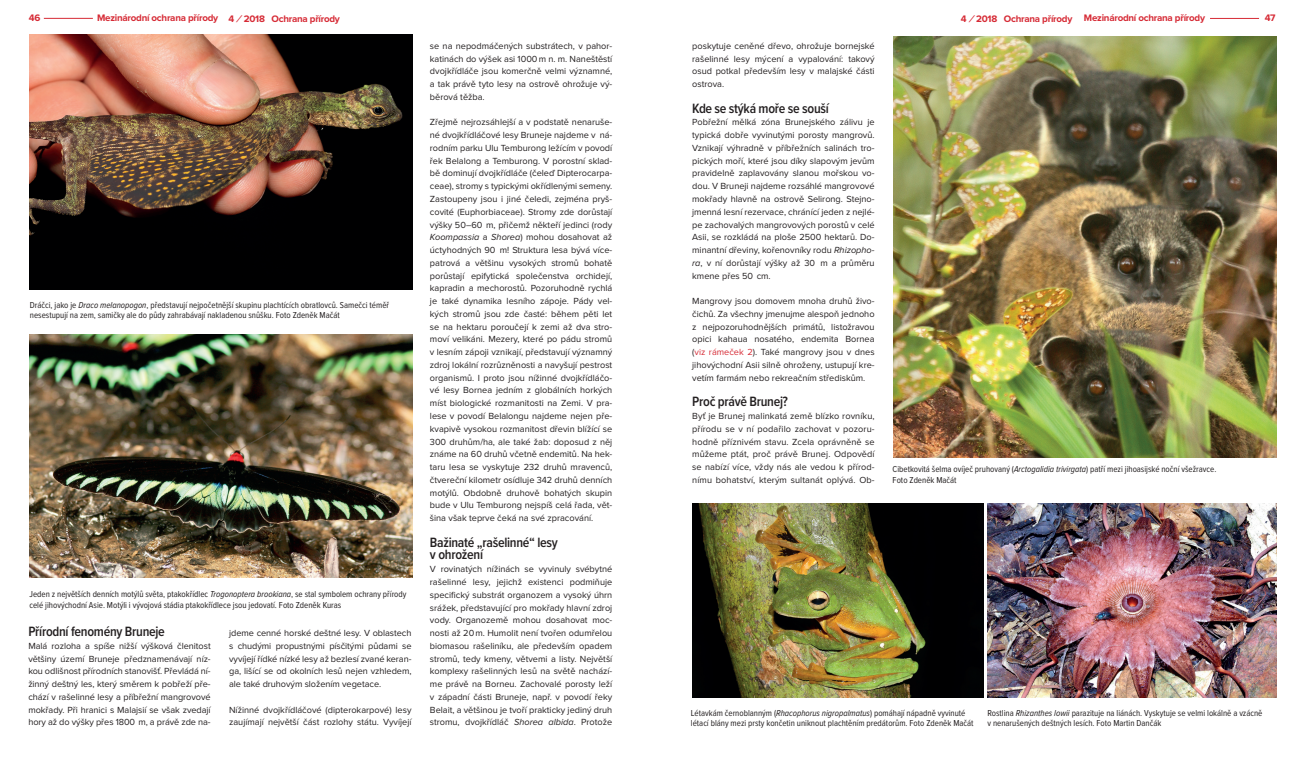
<style>
.page{position:relative;width:1304px;height:766px;background:#fff}
.page>*{position:absolute;margin:0;border:0;box-sizing:border-box;transform-origin:0 0}
.mezititulek{font:600 13.9px/12.8px "Proxima Nova Cond";letter-spacing:-.02em;color:#231f20}
.t1{font:700 9.8px "Proxima Nova";letter-spacing:-.025em;color:#d62a35}
.chlebovka{font:9.2px/12.8px "Proxima Nova";color:#231f20;text-align:justify}
.titulky_foto{font:9px/10.8px "Proxima Nova Cond";color:#231f20}
.s1{font-style:italic}
.s2{color:#d62a35}
</style>
<div class="page">
<img style="left:29px;top:334px;width:384px;height:243px">
<img style="left:29px;top:34px;width:384px;height:256px">
<img style="left:692px;top:503px;width:292px;height:194px">
<img style="left:987px;top:503px;width:289px;height:194px">
<img style="left:893px;top:36px;width:383px;height:421px">
<hr style="left:1210px;top:18px;width:49px;height:1px;background:#d62a35">
<hr style="left:44px;top:18px;width:49px;height:1px;background:#d62a35">
<p class="t1" style="left:29px;top:11px;width:13px">46</p>
<p class="t1" style="left:97px;top:11px;width:244px">Mezinárodní ochrana přírody 4 <span class="s1">/</span>2018 Ochrana přírody</p>
<p class="t1" style="left:961px;top:11px;width:246px">4 <span class="s1">/</span>2018 Ochrana přírody Mezinárodní ochrana přírody</p>
<p class="t1" style="left:1265px;top:11px;width:12px">47</p>
<p class="titulky_foto" style="left:30px;top:299px;width:361px">Dráčci, jako je <span class="s1">Draco melanopogon</span>, představují nejpočetnější skupinu plachtících obratlovců. Samečci téměř nesestupují na zem, samičky ale do půdy zahrabávají nakladenou snůšku. Foto Zdeněk Mačát</p>
<p class="titulky_foto" style="left:29px;top:588px;width:379px">Jeden z největších denních motýlů světa, ptakokřídlec <span class="s1">Trogonoptera brookiana</span>, se stal symbolem ochrany přírody celé jihovýchodní Asie. Motýli i vývojová stádia ptakokřídlece jsou jedovatí. Foto Zdeněk Kuras</p>
<p class="mezititulek" style="left:28px;top:624px;width:138px">Přírodní fenomény Bruneje</p>
<p class="chlebovka" style="left:28px;top:638px;width:184px">Malá rozloha a spíše nižší výšková členitost většiny území Bruneje předznamenávají níz&shy;kou odlišnost přírodních stanovišť. Převládá ní&shy;žinný deštný les, který směrem k pobřeží pře&shy;chází v rašelinné lesy a příbřežní mangrovové mokřady. Při hranici s Malajsií se však zvedají hory až do výšky přes 1800 m, a právě zde na-</p>
<p class="chlebovka" style="left:229px;top:626px;width:184px">jdeme cenné horské deštné lesy. V oblastech s chudými propustnými písčitými půdami se vyvíjejí řídké nízké lesy až bezlesí zvané keran&shy;ga, lišící se od okolních lesů nejen vzhledem, ale také druhovým složením vegetace.</p>
<p class="chlebovka" style="left:229px;top:702px;width:184px">Nížinné dvojkřídláčové (dipterokarpové) lesy zaujímají největší část rozlohy státu. Vyvíjejí</p>
<p class="chlebovka" style="left:430px;top:39px;width:184px">se na nepodmáčených substrátech, v pahor&shy;katinách do výšek asi 1000 m n. m. Naneštěstí dvojkřídláče jsou komerčně velmi významné, a tak právě tyto lesy na ostrově ohrožuje vý&shy;běrová těžba.</p>
<p class="chlebovka" style="left:430px;top:115px;width:184px">Zřejmě nejrozsáhlejší a v podstatě nenaruše&shy;né dvojkřídláčové lesy Bruneje najdeme v ná&shy;rodním parku Ulu Temburong ležícím v povodí řek Belalong a Temburong. V porostní sklad&shy;bě dominují dvojkřídláče (čeleď Dipterocarpa&shy;ceae), stromy s typickými okřídlenými semeny.<br>Zastoupeny jsou i jiné čeledi, zejména pryš&shy;covité (Euphorbiaceae). Stromy zde dorůstají výšky 50–60 m, přičemž někteří jedinci (rody <span class="s1">Koompassia</span> a <span class="s1">Shorea</span>) mohou dosahovat až úctyhodných 90 m! Struktura lesa bývá více&shy;patrová a většinu vysokých stromů bohatě porůstají epifytická společenstva orchidejí, kapradin a mechorostů. Pozoruhodně rychlá je také dynamika lesního zápoje. Pády vel&shy;kých stromů jsou zde časté: během pěti let se na hektaru poroučejí k zemi až dva stro&shy;moví velikáni. Mezery, které po pádu stromů v lesním zápoji vznikají, představují významný zdroj lokální rozrůzněnosti a navyšují pestrost organismů. I proto jsou nížinné dvojkřídláčo&shy;vé lesy Bornea jedním z globálních horkých míst biologické rozmanitosti na Zemi. V pra&shy;lese v povodí Belalongu najdeme nejen pře&shy;kvapivě vysokou rozmanitost dřevin blížící se 300 druhům/ha, ale také žab: doposud z něj známe na 60 druhů včetně endemitů. Na hek&shy;taru lesa se vyskytuje 232 druhů mravenců, čtvereční kilometr osídluje 342 druhů denních motýlů. Obdobně druhově bohatých skupin bude v Ulu Temburong nejspíš celá řada, vět&shy;šina však teprve čeká na své zpracování.</p>
<p class="mezititulek" style="left:430px;top:535px;width:129px">Bažinaté „rašelinné“ lesy v ohrožení</p>
<p class="chlebovka" style="left:430px;top:562px;width:184px">V rovinatých nížinách se vyvinuly svébytné rašelinné lesy, jejichž existenci podmiňuje specifický substrát organozem a vysoký úhrn srážek, představující pro mokřady hlavní zdroj vody. Organozemě mohou dosahovat moc&shy;nosti až 20 m. Humolit není tvořen odumřelou biomasou rašeliníku, ale především opadem stromů, tedy kmeny, větvemi a listy. Největší komplexy rašelinných lesů na světě nachází&shy;me právě na Borneu. Zachovalé porosty leží v západní části Bruneje, např. v povodí řeky Belait, a většinou je tvoří prakticky jediný druh stromu, dvojkřídláč <span class="s1">Shorea albida</span>. Protože</p>
<p class="chlebovka" style="left:692px;top:39px;width:184px">poskytuje ceněné dřevo, ohrožuje bornejské rašelinné lesy mýcení a vypalování: takový osud potkal především lesy v malajské části ostrova.</p>
<p class="mezititulek" style="left:692px;top:101px;width:138px">Kde se stýká moře se souší</p>
<p class="chlebovka" style="left:692px;top:115px;width:184px">Pobřežní mělká zóna Brunejského zálivu je typická dobře vyvinutými porosty mangrovů.<br>Vznikají výhradně v příbřežních salinách tro&shy;pických moří, které jsou díky slapovým jevům pravidelně zaplavovány slanou mořskou vo&shy;dou. V Bruneji najdeme rozsáhlé mangrovové mokřady hlavně na ostrově Selirong. Stejno&shy;jmenná lesní rezervace, chránící jeden z nejlé&shy;pe zachovalých mangrovových porostů v celé Asii, se rozkládá na ploše 2500 hektarů. Do&shy;minantní dřeviny, kořenovníky rodu <span class="s1">Rhizopho&shy;ra</span>, v ní dorůstají výšky až 30 m a průměru kmene přes 50 cm.</p>
<p class="chlebovka" style="left:692px;top:294px;width:184px">Mangrovy jsou domovem mnoha druhů živo&shy;čichů. Za všechny jmenujme alespoň jednoho z nejpozoruhodnějších primátů, listožravou opici kahaua nosatého, endemita Bornea (<span class="s2">viz rámeček 2</span>). Také mangrovy jsou v dnes jihovýchodní Asii silně ohroženy, ustupují kre&shy;vetím farmám nebo rekreačním střediskům.</p>
<p class="mezititulek" style="left:692px;top:395px;width:97px">Proč právě Brunej?</p>
<p class="chlebovka" style="left:692px;top:409px;width:184px">Byť je Brunej malinkatá země blízko rovníku, přírodu se v ní podařilo zachovat v pozoru&shy;hodně příznivém stavu. Zcela oprávněně se můžeme ptát, proč právě Brunej. Odpovědí se nabízí více, vždy nás ale vedou k přírod&shy;nímu bohatství, kterým sultanát oplývá. Ob-</p>
<p class="titulky_foto" style="left:893px;top:463px;width:325px">Cibetkovitá šelma ovíječ pruhovaný (<span class="s1">Arctogalidia trivirgata</span>) patří mezi jihoasijské noční všežravce.</p>
<p class="titulky_foto" style="left:893px;top:474px;width:65px">Foto Zdeněk Mačát</p>
<p class="titulky_foto" style="left:691px;top:706px;width:284px">Létavkám černoblanným (<span class="s1">Rhacophorus nigropalmatus</span>) pomáhají nápadně vyvinuté létací blány mezi prsty končetin uniknout plachtěním predátorům. Foto Zdeněk Mačát</p>
<p class="titulky_foto" style="left:987px;top:706px;width:277px">Rostlina <span class="s1">Rhizanthes lowii</span> parazituje na liánách. Vyskytuje se velmi lokálně a vzácně v nenarušených deštných lesích. Foto Martin Dančák</p>
</div>
